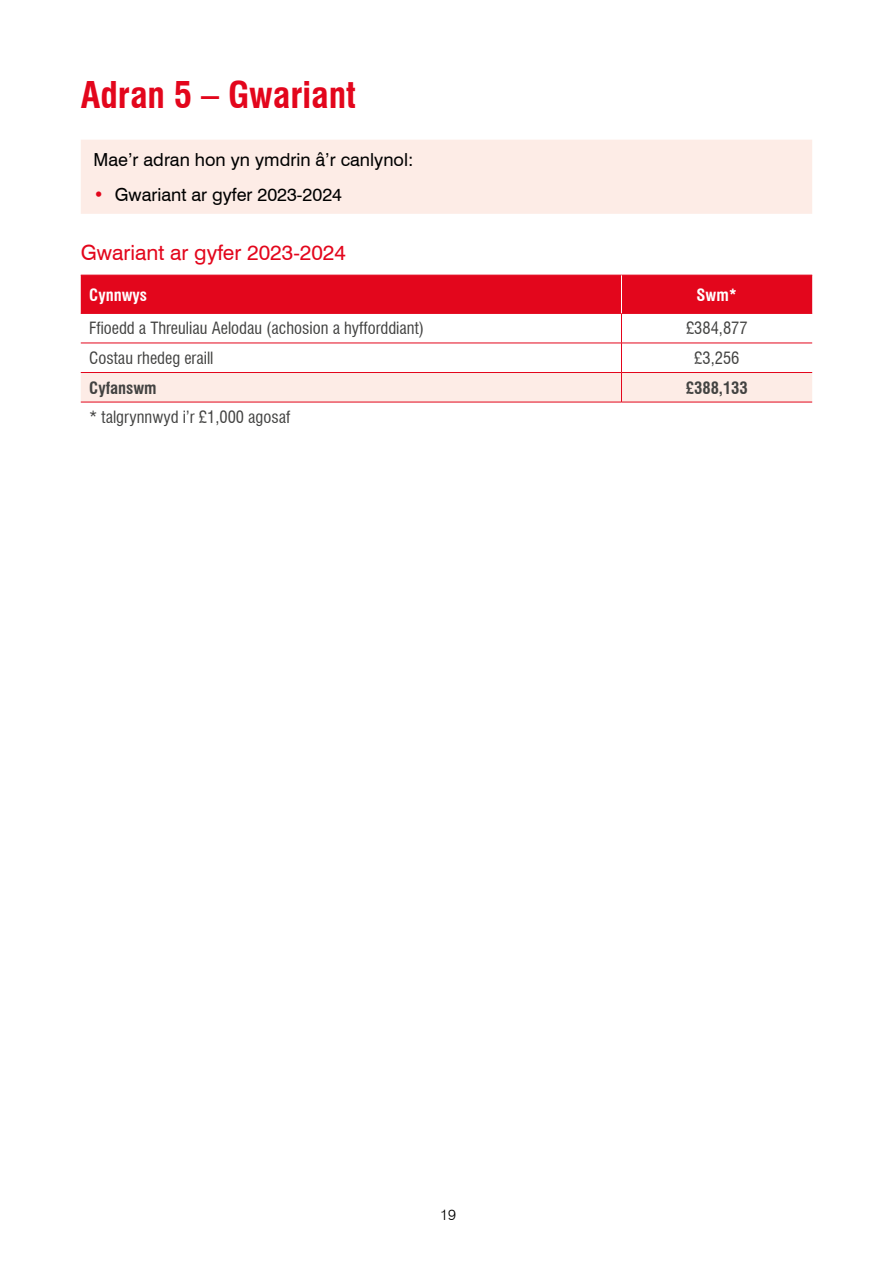
<style>
.page{position:relative;width:893px;height:1263px;background:#fff}
.page>*{position:absolute;margin:0;border:0;box-sizing:border-box;transform-origin:0 0}
.H1_Heading{font:700 condensed 36px "Swiss 721 BT";color:#e3061c}
.H2_Sub_Heading{font:21px "Swiss 721 BT";color:#e3061c}
.Body_Text_Before_Bullets{font:18px "Swiss 721 BT";color:#000}
.Bullets{font:18px "Swiss 721 BT";color:#000}
.Table_Text{font:condensed 16.5px "Swiss 721 BT";color:#424241}
.Table_Text_Centred{font:condensed 16.5px "Swiss 721 BT";color:#424241}
.Table_Text-2{font:700 condensed 16.5px "Swiss 721 BT";color:#424241}
.Table_Text_Centred-2{font:700 condensed 16.5px "Swiss 721 BT";color:#424241}
.Table_Heading{font:700 condensed 16.5px "Swiss 721 BT";color:#fff}
.Table_Heading_Centred{font:700 condensed 16.5px "Swiss 721 BT";color:#fff}
.t1{font:300 15px "Swiss 721 BT";color:#000}
.s1{font-weight:300;color:#e3061c}
</style>
<div class="page">
<div style="left:81px;top:140px;width:731px;height:74px;background:#fdece6"></div>
<hr style="left:621px;top:402px;width:191px;height:1px;background:#e3061c">
<hr style="left:81px;top:402px;width:540px;height:1px;background:#e3061c">
<svg style="left:81px;top:275px;width:731px;height:127px"></svg>
<hr style="left:621px;top:275px;width:1px;height:38px;background:#fff">
<h1 class="H1_Heading" style="left:81px;top:73px;width:277px">Adran 5 – Gwariant</h1>
<p class="Body_Text_Before_Bullets" style="left:94px;top:149px;width:321px">Mae’r adran hon yn ymdrin â’r canlynol:</p>
<p class="Bullets" style="left:94px;top:184px;width:250px"><span class="s1">•</span> Gwariant ar gyfer 2023-2024</p>
<h2 class="H2_Sub_Heading" style="left:81px;top:240px;width:267px">Gwariant ar gyfer 2023-2024</h2>
<p class="Table_Heading" style="left:89px;top:285px;width:59px">Cynnwys</p>
<p class="Table_Heading_Centred" style="left:697px;top:285px;width:42px">Swm*</p>
<p class="Table_Text" style="left:89px;top:319px;width:336px">Ffioedd a Threuliau Aelodau (achosion a hyfforddiant)</p>
<p class="Table_Text_Centred" style="left:686px;top:319px;width:63px">£384,877</p>
<p class="Table_Text" style="left:89px;top:348px;width:126px">Costau rhedeg eraill</p>
<p class="Table_Text_Centred" style="left:694px;top:348px;width:47px">£3,256</p>
<p class="Table_Text-2" style="left:89px;top:378px;width:69px">Cyfanswm</p>
<p class="Table_Text_Centred-2" style="left:686px;top:378px;width:63px">£388,133</p>
<p class="Table_Text" style="left:89px;top:407px;width:203px">* talgrynnwyd i’r £1,000 agosaf</p>
<p class="t1" style="left:440px;top:1206px;width:17px">19</p>
</div>
